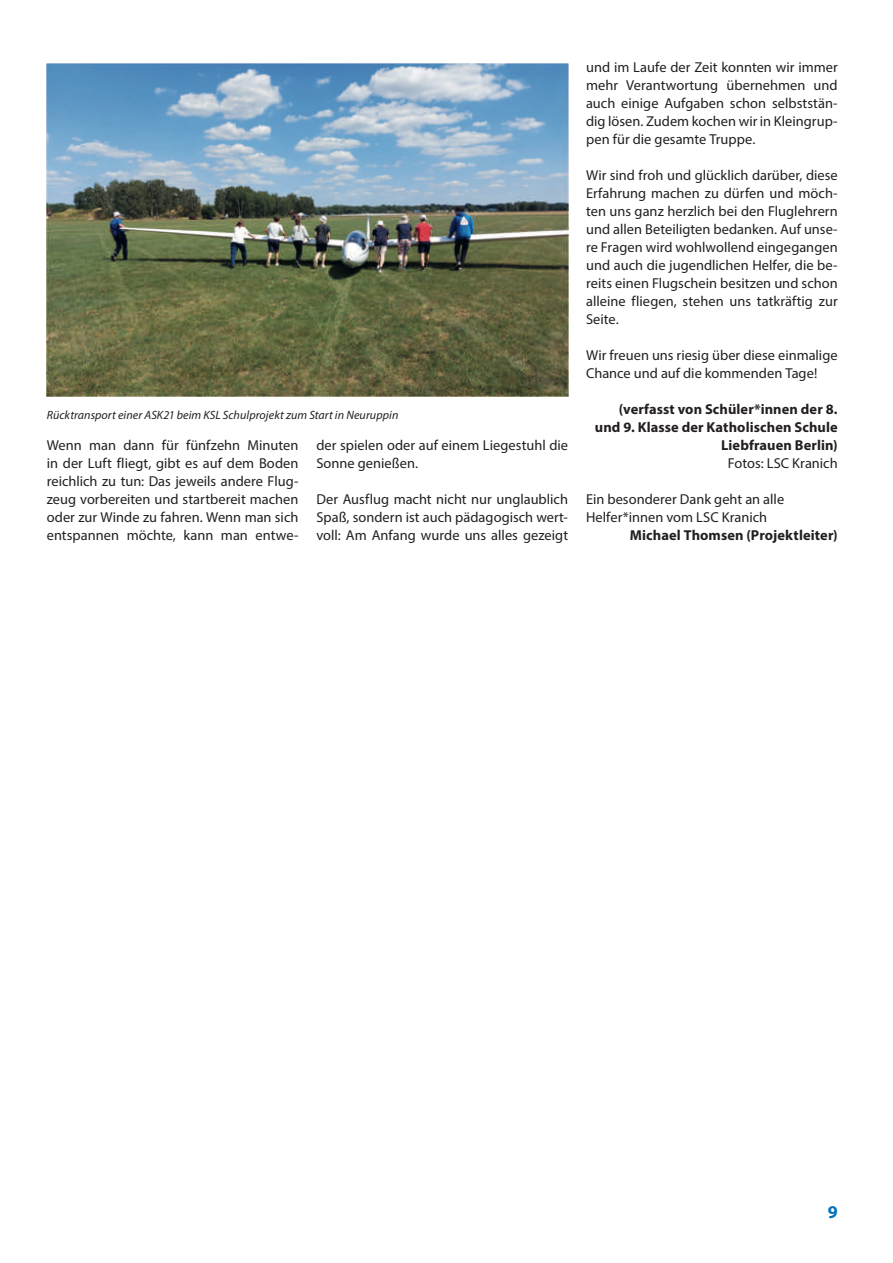
<style>
.page{position:relative;width:893px;height:1263px;background:#fff}
.page>*{position:absolute;margin:0;border:0;box-sizing:border-box;transform-origin:0 0}
.t1{font:700 18px "Myriad Pro";color:#0073bc}
.t2{font:14.4px/18px "Myriad Pro";letter-spacing:.005em;color:#231f20;text-align:justify}
.t3{font:700 14.4px/18px "Myriad Pro";letter-spacing:.005em;color:#231f20;text-align:right}
.t4{font:italic 12px "Myriad Pro";letter-spacing:.01em;color:#231f20}
</style>
<div class="page">
<img style="left:47px;top:64px;width:521px;height:332px">
<p class="t4" style="left:47px;top:407px;width:353px">Rücktransport einer ASK21 beim KSL Schulprojekt zum Start in Neuruppin</p>
<p class="t2" style="left:47px;top:436px;width:253px">Wenn man dann für fünfzehn Minuten in der Luft fliegt, gibt es auf dem Boden reichlich zu tun: Das jeweils andere Flug&shy;zeug vorbereiten und startbereit machen oder zur Winde zu fahren. Wenn man sich entspannen möchte, kann man entwe-</p>
<p class="t2" style="left:316px;top:436px;width:253px">der spielen oder auf einem Liegestuhl die<br>Sonne genießen.</p>
<p class="t2" style="left:316px;top:490px;width:253px">Der Ausflug macht nicht nur unglaublich Spaß, sondern ist auch pädagogisch wert&shy;voll: Am Anfang wurde uns alles gezeigt</p>
<p class="t2" style="left:586px;top:58px;width:253px">und im Laufe der Zeit konnten wir immer mehr Verantwortung übernehmen und auch einige Aufgaben schon selbststän&shy;dig lösen. Zudem kochen wir in Kleingrup&shy;pen für die gesamte Truppe.</p>
<p class="t2" style="left:586px;top:166px;width:253px">Wir sind froh und glücklich darüber, diese Erfahrung machen zu dürfen und möch&shy;ten uns ganz herzlich bei den Fluglehrern und allen Beteiligten bedanken. Auf unse&shy;re Fragen wird wohlwollend eingegangen und auch die jugendlichen Helfer, die be&shy;reits einen Flugschein besitzen und schon alleine fliegen, stehen uns tatkräftig zur Seite.</p>
<p class="t2" style="left:586px;top:346px;width:253px">Wir freuen uns riesig über diese einmalige<br>Chance und auf die kommenden Tage!</p>
<p class="t3" style="left:595px;top:400px;width:244px">(verfasst von Schüler*innen der 8. und 9. Klasse der Katholischen Schule<br>Liebfrauen Berlin)</p>
<p class="t2" style="left:728px;top:454px;width:111px">Fotos: LSC Kranich</p>
<p class="t2" style="left:586px;top:490px;width:200px">Ein besonderer Dank geht an alle<br>Helfer*innen vom LSC Kranich</p>
<p class="t3" style="left:630px;top:526px;width:209px">Michael Thomsen (Projektleiter)</p>
<p class="t1" style="left:828px;top:1200px;width:11px">9</p>
</div>
